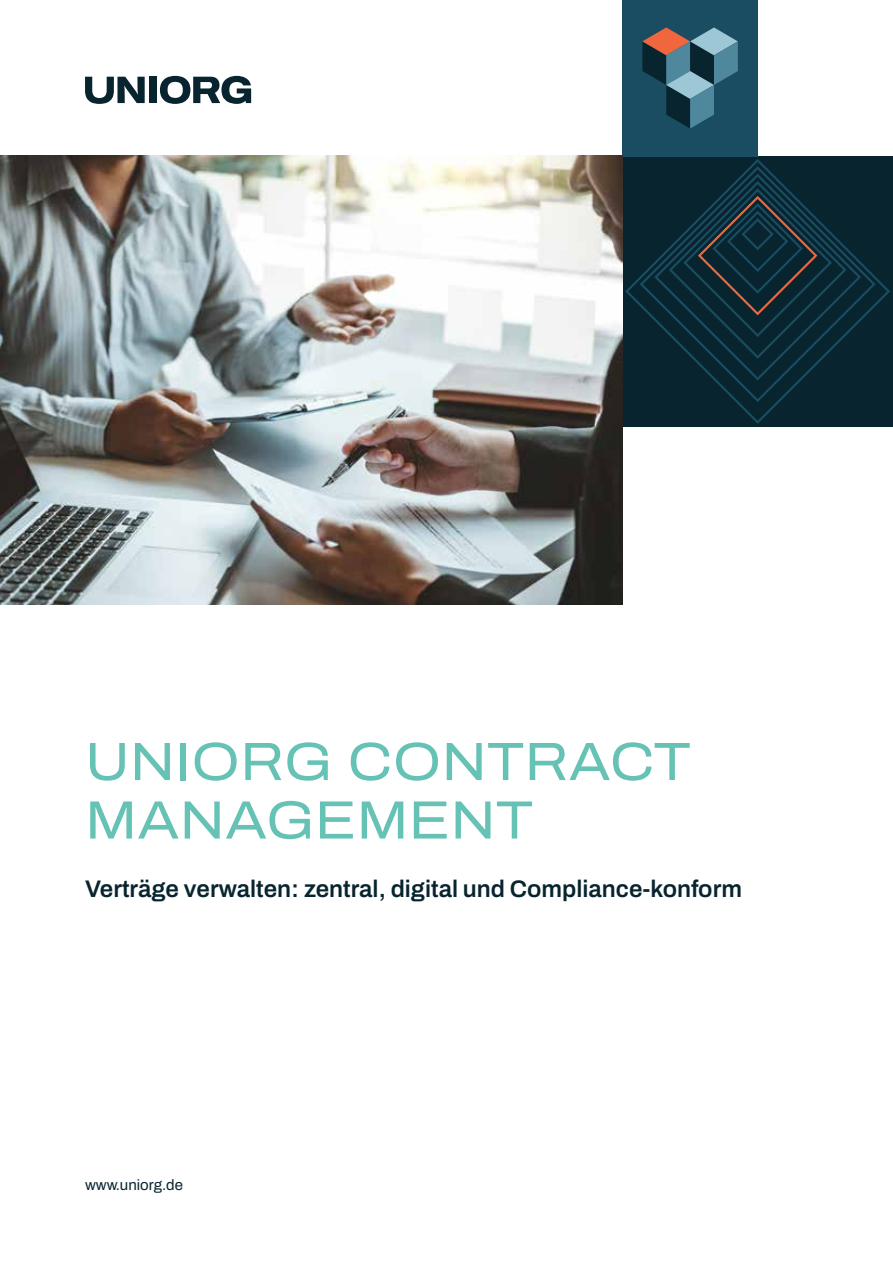
<style>
.page{position:relative;width:893px;height:1263px;background:#fff}
.page>*{position:absolute;margin:0;border:0;box-sizing:border-box;transform-origin:0 0}
.t1{font:54px/58.5px "Archivo Semi Expanded";color:#66c2b5}
.t2{font:600 24px "Archivo";color:#08242e}
.t3{font:15px "Archivo";color:#08242e}
</style>
<div class="page">
<div style="left:622px;top:156px;width:271px;height:271px;background:#08242e"></div>
<svg style="left:625px;top:159px;width:265px;height:265px"></svg>
<svg style="left:640px;top:166px;width:236px;height:236px"></svg>
<svg style="left:654px;top:174px;width:207px;height:206px"></svg>
<img style="left:1px;top:156px;width:621px;height:448px">
<div style="left:149px;top:77px;width:7px;height:26px;background:#08242e"></div>
<svg style="left:160px;top:76px;width:91px;height:28px"></svg>
<svg style="left:85px;top:77px;width:60px;height:27px"></svg>
<div style="left:622px;top:0;width:136px;height:156px;background:#1a4d61"></div>
<svg style="left:642px;top:27px;width:96px;height:102px"></svg>
<h1 class="t1" style="left:85px;top:732px;width:607px">UNIORG CONTRACT<br>MANAGEMENT</h1>
<p class="t2" style="left:85px;top:871px;width:658px">Verträge verwalten: zentral, digital und Compliance-konform</p>
<p class="t3" style="left:85px;top:1173px;width:99px">www.uniorg.de</p>
</div>
